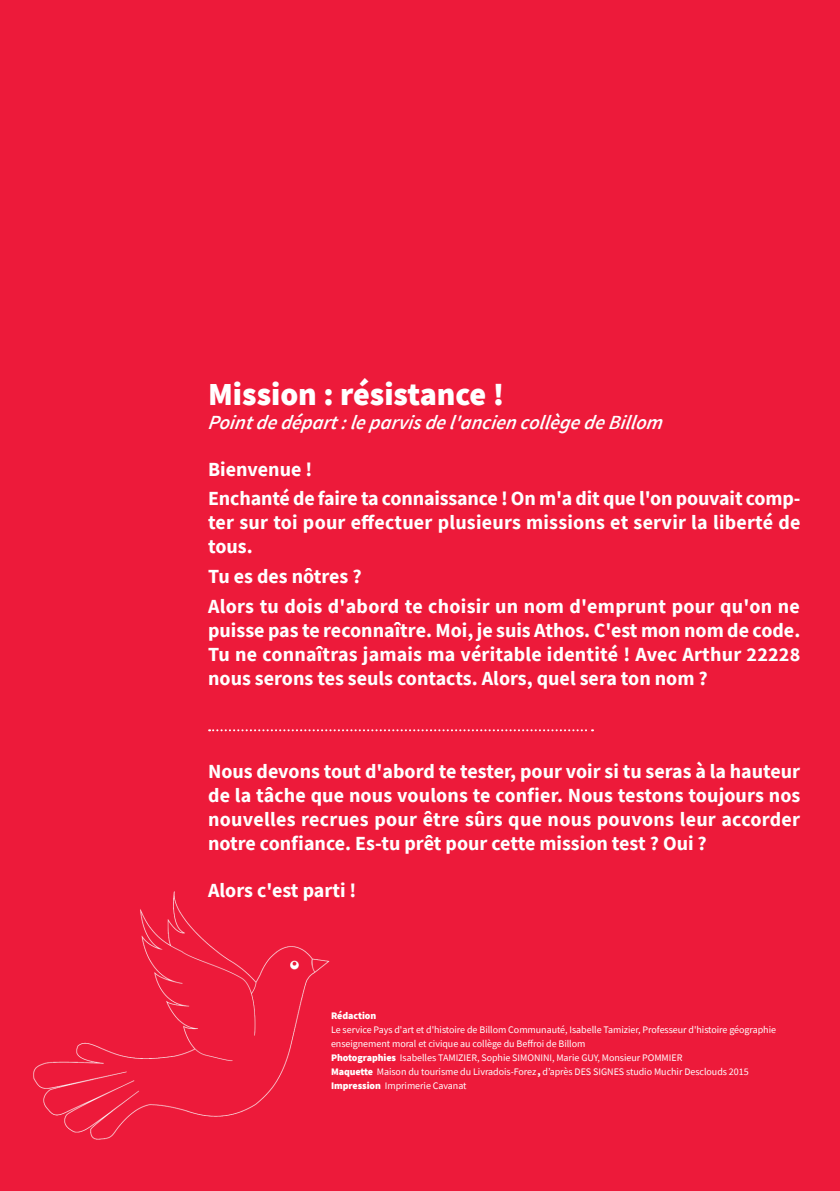
<style>
.page{position:relative;width:840px;height:1191px;background:#fff}
.page>*{position:absolute;margin:0;border:0;box-sizing:border-box;transform-origin:0 0}
.t1{font:900 32px "Source Sans Pro";color:#fff}
.t2{font:700 20px/24px "Source Sans Pro";color:#fff}
.t3{font:italic 600 20px "Source Sans Pro";color:#fff}
.t4{font:10px/14px "Source Sans Pro";letter-spacing:-.005em;color:#fff}
.t5{font:900 10px "Source Sans Pro";letter-spacing:-.005em;color:#fff}
.s1{font-weight:900}
</style>
<div class="page">
<div style="left:0;top:0;width:839px;height:1191px;background:#ed1a3a"></div>
<img style="left:33px;top:891px;width:297px;height:249px">
<svg style="left:209px;top:729px;width:383px;height:2px"></svg>
<h1 class="t1" style="left:208px;top:373px;width:297px">Mission : résistance !</h1>
<p class="t3" style="left:208px;top:409px;width:459px">Point de dép art :le p arvis de l'ancien collèg e de Billom</p>
<p class="t2" style="left:208px;top:453px;width:593px;line-height:29.6px">Bienvenue !<br>Enchanté de faire ta connaissance ! On m'a dit que l'on pouvait comp-</p>
<p class="t2" style="left:208px;top:510px;width:593px">ter sur toi pour effectuer plusieurs missions et servir la liberté de tous.</p>
<p class="t2" style="left:208px;top:561px;width:593px;line-height:29.6px">Tu es des nôtres ?<br>Alors tu dois d'abord te choisir un nom d'emprunt pour qu'on ne</p>
<p class="t2" style="left:208px;top:617px;width:593px;text-align:justify">puisse pas te reconnaître. Moi, je suis Athos. C'est mon nom de code.<br>Tu ne connaîtras jamais ma véritable identité ! Avec Arthur 22228 nous serons tes seuls contacts. Alors, quel sera ton nom ?</p>
<p class="t2" style="left:208px;top:759px;width:593px;text-align:justify">Nous devons tout d'abord te tester, pour voir si tu seras à la hauteur de la tâche que nous voulons te confier. Nous testons toujours nos nouvelles recrues pour être sûrs que nous pouvons leur accorder notre confiance. Es-tu prêt pour cette mission test ? Oui ?</p>
<p class="t2" style="left:208px;top:877px;width:150px">Alors c'est parti !</p>
<p class="t5" style="left:331px;top:1009px;width:47px">Rédaction</p>
<p class="t4" style="left:331px;top:1022px;width:446px">Le service Pays d'art et d'histoire de Billom Communauté, Isabelle Tamizier, Professeur d'histoire géographie enseignement moral et civique au collège du Beffroi de Billom<br><span class="s1">Photographies</span> Isabelles TAMIZIER, Sophie SIMONINI, Marie GUY, Monsieur POMMIER<br><span class="s1">Maquette</span> Maison du tourisme du Livradois-Forez <span class="s1">,</span> d’après DES SIGNES studio Muchir Desclouds 2015<br><span class="s1">Impression</span> Imprimerie Cavanat</p>
</div>
